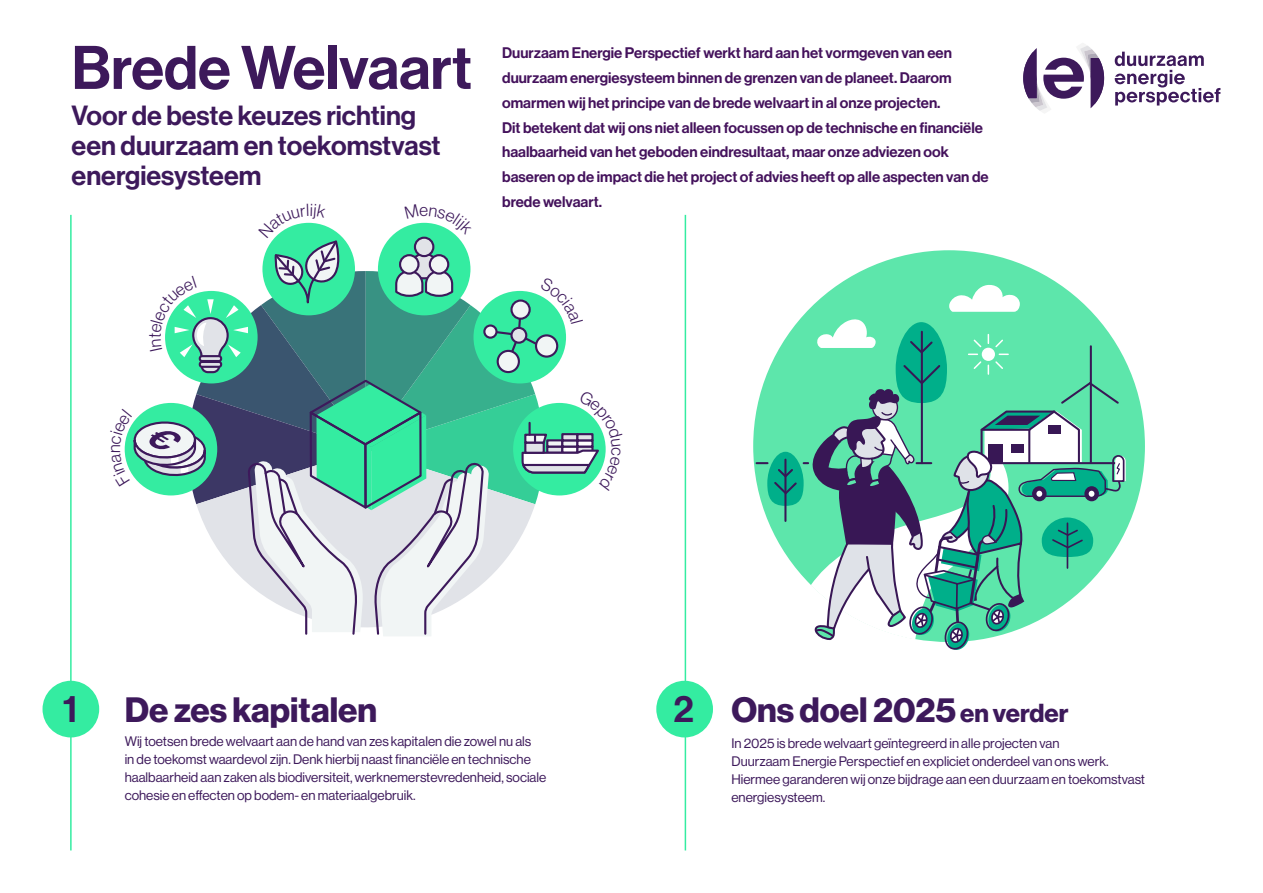
<style>
.page{position:relative;width:1263px;height:893px;background:#fff}
.page>*{position:absolute;margin:0;border:0;box-sizing:border-box;transform-origin:0 0}
.t1{font:60.15px "N Haas Grotesk DS Pro 65 Md";color:#3d195b}
.Letters{font:37.5px "N Haas Grotesk DS Pro 65 Md";color:#3d195b}
.Kop{font:34.5px "N Haas Grotesk DS Pro 75 Bd";color:#3d195b}
.Body{font:34.5px "N Haas Grotesk DS Pro 75 Bd";color:#3d195b}
.t2{font:27.15px/30.2px "N Haas Grotesk DS Pro 65 Md";color:#3d195b}
.t3{font:15px/24.8px "N Haas Grotesk DS Pro 65 Md";color:#44125c}
.Body-2{font:13.5px/18px "N Haas Grotesk DS Pro 55 Rg";color:#3d195b}
.s1{font-size:25.5px}
</style>
<div class="page">
<hr style="left:70px;top:215px;width:2px;height:635px;background:#34eca1">
<hr style="left:685px;top:215px;width:1px;height:635px;background:#34eca1">
<svg style="left:1115px;top:52px;width:105px;height:54px"></svg>
<svg style="left:1023px;top:45px;width:81px;height:66px"></svg>
<div style="left:43px;top:681px;width:56px;height:56px;background:#34eca1;border-radius:50%"></div>
<div style="left:656px;top:681px;width:57px;height:56px;background:#34eca1;border-radius:50%"></div>
<svg style="left:753px;top:251px;width:392px;height:279px"></svg>
<svg style="left:948px;top:285px;width:72px;height:27px"></svg>
<svg style="left:756px;top:319px;width:370px;height:331px"></svg>
<svg style="left:124px;top:222px;width:482px;height:414px"></svg>
<p class="t1" style="left:72px;top:33px;width:402px">Brede Welvaart</p>
<p class="t2" style="left:72px;top:101px;width:370px">Voor de beste keuzes richting een duurzaam en toekomstvast energiesysteem</p>
<p class="t3" style="left:502px;top:41px;width:488px">Duurzaam Energie Perspectief werkt hard aan het vormgeven van een duurzaam energiesysteem binnen de grenzen van de planeet. Daarom omarmen wij het principe van de brede welvaart in al onze projecten.<br>Dit betekent dat wij ons niet alleen focussen op de technische en financiële haalbaarheid van het geboden eindresultaat, maar onze adviezen ook baseren op de impact die het project of advies heeft op alle aspecten van de brede welvaart.</p>
<p class="Letters" style="left:63px;top:687px;width:16px">1</p>
<p class="Letters" style="left:673px;top:687px;width:22px">2</p>
<p class="Kop" style="left:731px;top:689px;width:339px">Ons doel 2025 <span class="s1">en verder</span></p>
<p class="Body-2" style="left:731px;top:735px;width:415px">In 2025 is brede welvaart geïntegreerd in alle projecten van<br>Duurzaam Energie Perspectief en expliciet onderdeel van ons werk.<br>Hiermee garanderen wij onze bijdrage aan een duurzaam en toekomstvast energiesysteem.</p>
<p class="Body" style="left:125px;top:689px;width:254px">De zes kapitalen</p>
<p class="Body-2" style="left:125px;top:732px;width:423px">Wij toetsen brede welvaart aan de hand van zes kapitalen die zowel nu als<br>in de toekomst waardevol zijn. Denk hierbij naast financiële en technische haalbaarheid aan zaken als biodiversiteit, werknemerstevredenheid, sociale cohesie en effecten op bodem- en materiaalgebruik.</p>
</div>
